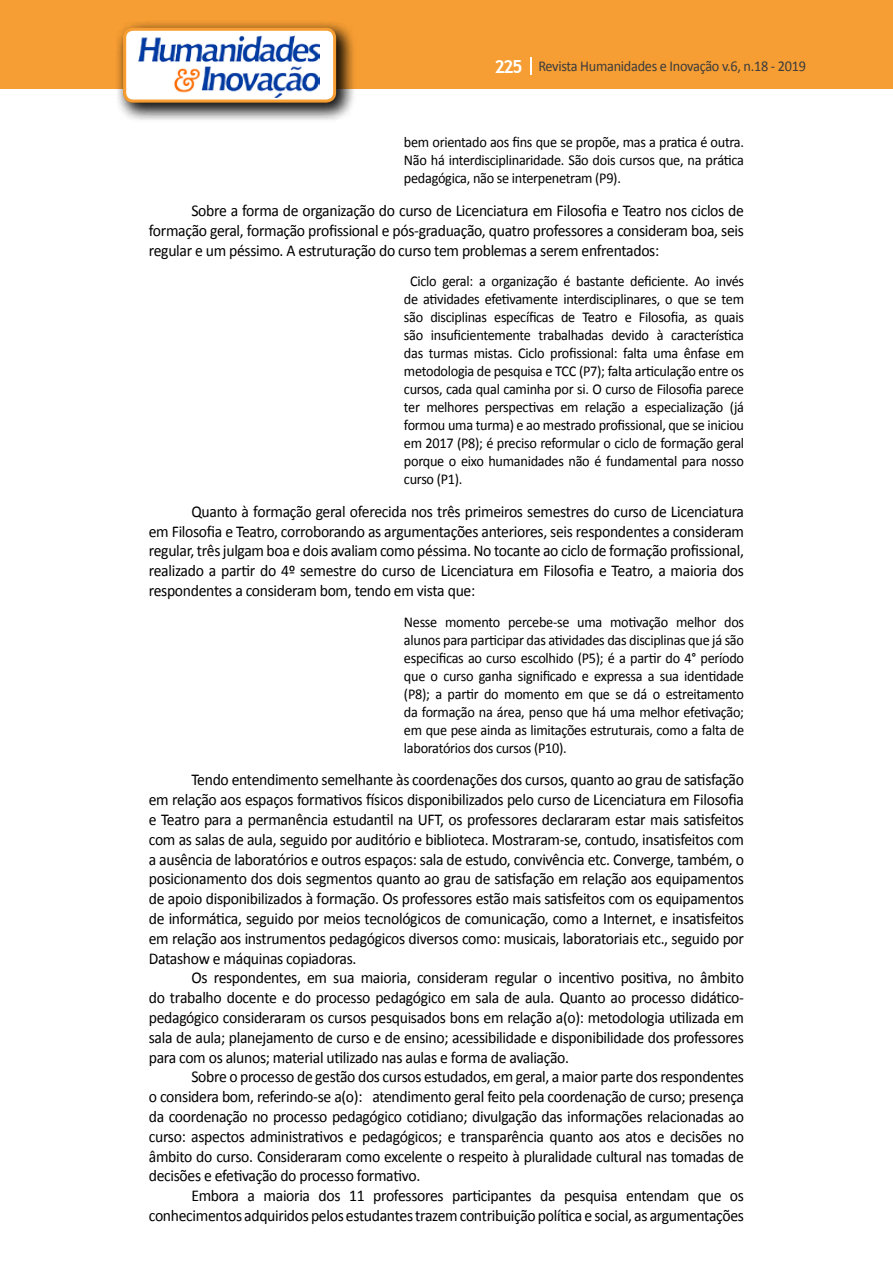
<style>
.page{position:relative;width:893px;height:1263px;background:#fff}
.page>*{position:absolute;margin:0;border:0;box-sizing:border-box;transform-origin:0 0}
.t1{font:16.5px/19.8px "Calibri";letter-spacing:-.02em;color:#000;text-align:justify;scale:.95 1}
.t2{font:15px/18px "Calibri";letter-spacing:-.02em;color:#000;text-align:justify;scale:.95 1}
.t3{font:15px "Calibri";letter-spacing:-.02em;color:#3c3c3b;scale:.95 1}
.s1{font-family:"Trebuchet MS";font-weight:700;font-size:18px;color:#fff}
</style>
<div class="page">
<div style="left:0;top:0;width:893px;height:88px;background:#f69e34"></div>
<svg style="left:530px;top:57px;width:2px;height:18px"></svg>
<div style="left:115px;top:19px;width:241px;height:104px;background:#000;opacity:.75"></div>
<div style="left:125px;top:29px;width:210px;height:72px;background:#fff;border-radius:9px"></div>
<img style="left:138px;top:35px;width:181px;height:62px">
<div style="left:123px;top:28px;width:213px;height:75px;border:3px solid #f69e34;border-radius:9px"></div>
<p class="t3" style="left:495px;top:57px;width:329px"><span class="s1">225</span> Revista Humanidades e Inovação v.6, n.18 - 2019</p>
<p class="t2" style="left:404px;top:133px;width:359px">bem orientado aos fins que se propõe, mas a pratica é outra.<br>Não há interdisciplinaridade. São dois cursos que, na prática pedagógica, não se interpenetram (P9).</p>
<p class="t1" style="left:149px;top:201px;width:628px;text-indent:43px">Sobre a forma de organização do curso de Licenciatura em Filosofia e Teatro nos ciclos de formação geral, formação profissional e pós-graduação, quatro professores a consideram boa, seis regular e um péssimo. A estruturação do curso tem problemas a serem enfrentados:</p>
<p class="t2" style="left:404px;top:272px;width:360px;text-indent:6px">Ciclo geral: a organização é bastante deficiente. Ao invés de atividades efetivamente interdisciplinares, o que se tem são disciplinas específicas de Teatro e Filosofia, as quais são insuficientemente trabalhadas devido à característica das turmas mistas. Ciclo profissional: falta uma ênfase em metodologia de pesquisa e TCC (P7); falta articulação entre os cursos, cada qual caminha por si. O curso de Filosofia parece ter melhores perspectivas em relação a especialização (já formou uma turma) e ao mestrado profissional, que se iniciou em 2017 (P8); é preciso reformular o ciclo de formação geral porque o eixo humanidades não é fundamental para nosso curso (P1).</p>
<p class="t1" style="left:149px;top:501px;width:628px;text-indent:43px">Quanto à formação geral oferecida nos três primeiros semestres do curso de Licenciatura em Filosofia e Teatro, corroborando as argumentações anteriores, seis respondentes a consideram regular, três julgam boa e dois avaliam como péssima. No tocante ao ciclo de formação profissional, realizado a partir do 4º semestre do curso de Licenciatura em Filosofia e Teatro, a maioria dos respondentes a consideram bom, tendo em vista que:</p>
<p class="t2" style="left:404px;top:613px;width:360px">Nesse momento percebe-se uma motivação melhor dos alunos para participar das atividades das disciplinas que já são especificas ao curso escolhido (P5); é a partir do 4° período que o curso ganha significado e expressa a sua identidade (P8); a partir do momento em que se dá o estreitamento da formação na área, penso que há uma melhor efetivação; em que pese ainda as limitações estruturais, como a falta de laboratórios dos cursos (P10).</p>
<p class="t1" style="left:149px;top:770px;width:628px;text-indent:43px">Tendo entendimento semelhante às coordenações dos cursos, quanto ao grau de satisfação em relação aos espaços formativos físicos disponibilizados pelo curso de Licenciatura em Filosofia e Teatro para a permanência estudantil na UFT, os professores declararam estar mais satisfeitos com as salas de aula, seguido por auditório e biblioteca. Mostraram-se, contudo, insatisfeitos com a ausência de laboratórios e outros espaços: sala de estudo, convivência etc. Converge, também, o posicionamento dos dois segmentos quanto ao grau de satisfação em relação aos equipamentos de apoio disponibilizados à formação. Os professores estão mais satisfeitos com os equipamentos de informática, seguido por meios tecnológicos de comunicação, como a Internet, e insatisfeitos em relação aos instrumentos pedagógicos diversos como: musicais, laboratoriais etc., seguido por Datashow e máquinas copiadoras.</p>
<p class="t1" style="left:149px;top:968px;width:628px;text-indent:43px">Os respondentes, em sua maioria, consideram regular o incentivo positiva, no âmbito do trabalho docente e do processo pedagógico em sala de aula. Quanto ao processo didático&shy;pedagógico consideraram os cursos pesquisados bons em relação a(o): metodologia utilizada em sala de aula; planejamento de curso e de ensino; acessibilidade e disponibilidade dos professores para com os alunos; material utilizado nas aulas e forma de avaliação.</p>
<p class="t1" style="left:149px;top:1067px;width:628px;text-indent:43px">Sobre o processo de gestão dos cursos estudados, em geral, a maior parte dos respondentes o considera bom, referindo-se a(o): atendimento geral feito pela coordenação de curso; presença da coordenação no processo pedagógico cotidiano; divulgação das informações relacionadas ao curso: aspectos administrativos e pedagógicos; e transparência quanto aos atos e decisões no âmbito do curso. Consideraram como excelente o respeito à pluralidade cultural nas tomadas de decisões e efetivação do processo formativo.</p>
<p class="t1" style="left:149px;top:1186px;width:628px;text-align:right">Embora a maioria dos 11 professores participantes da pesquisa entendam que os conhecimentos adquiridos pelos estudantes trazem contribuição política e social, as argumentações</p>
</div>
